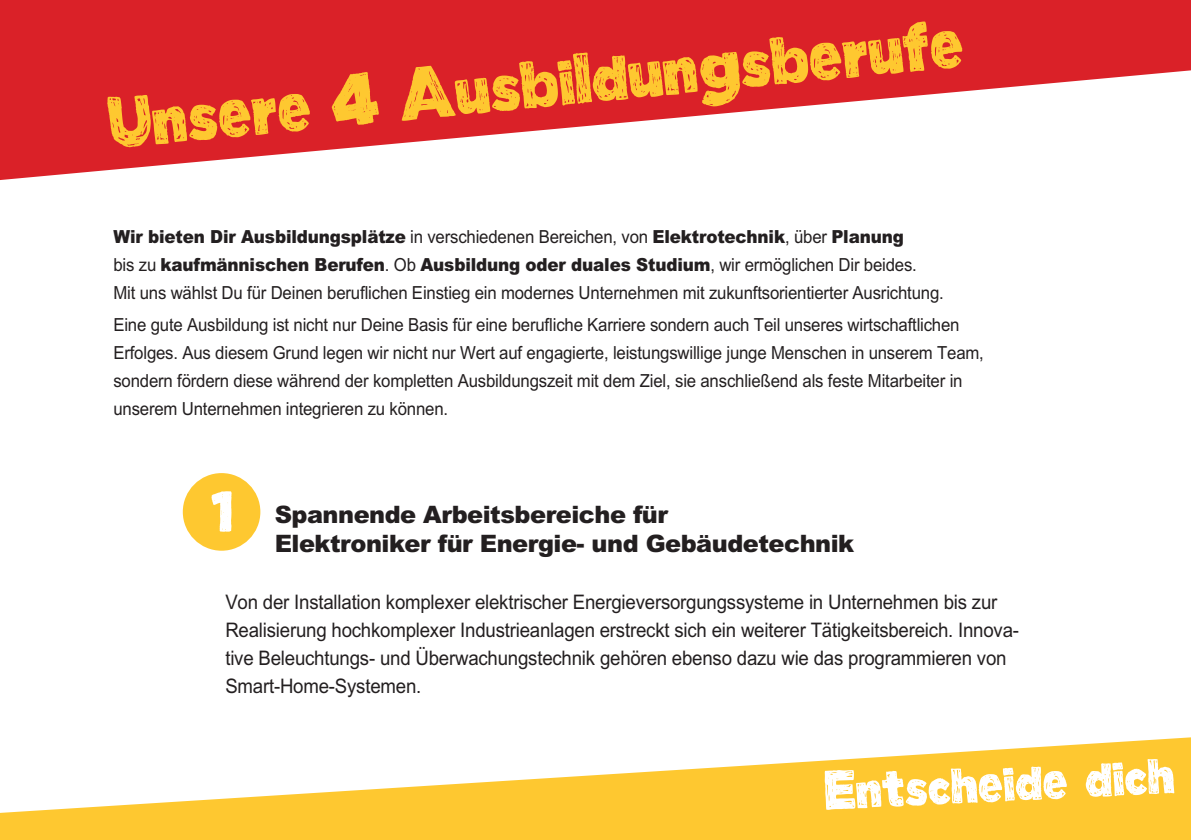
<style>
.page{position:relative;width:1191px;height:840px;background:#fff}
.page>*{position:absolute;margin:0;border:0;box-sizing:border-box;transform-origin:0 0}
.t1{font:800 88px "Manhattan Hand";color:#fec830;scale:.91 1}
.t2{font:800 68px "Manhattan Hand";color:#fff;scale:.91 1}
.t3{font:800 66px "Manhattan Hand";color:#fff;scale:.91 1}
.t4{font:900 24px/28.4px "M Arial";letter-spacing:-.02em;color:#231f20}
.t5{font:20px/28px "M Arial";letter-spacing:-.01em;color:#231f20;scale:.93 1}
.t6{font:18px/28px "M Arial";letter-spacing:-.01em;color:#231f20;scale:.93 1}
.s1{font-weight:900}
</style>
<div class="page">
<svg style="left:0;top:0;width:1191px;height:180px;fill:#da2128"></svg>
<svg style="left:0;top:737px;width:1191px;height:102px;fill:#fec830"></svg>
<div style="left:183px;top:473px;width:77px;height:77px;background:#fec830;border-radius:50%"></div>
<h1 class="t1" style="left:102px;top:62px;width:946px;rotate:-5deg">Unsere 4 Ausbildungsberufe</h1>
<p class="t6" style="left:113px;top:223px;width:894px"><span class="s1">Wir bieten Dir Ausbildungsplätze</span> in verschiedenen Bereichen, von <span class="s1">Elektrotechnik</span>, über <span class="s1">Planung<br></span>bis zu <span class="s1">kaufmännischen Berufen</span>. Ob <span class="s1">Ausbildung oder duales Studium</span>, wir ermöglichen Dir beides.<br>Mit uns wählst Du für Deinen beruflichen Einstieg ein modernes Unternehmen mit zukunftsorientierter Ausrichtung.</p>
<p class="t6" style="left:113px;top:310px;width:937px">Eine gute Ausbildung ist nicht nur Deine Basis für eine berufliche Karriere sondern auch Teil unseres wirtschaftlichen Erfolges. Aus diesem Grund legen wir nicht nur Wert auf engagierte, leistungswillige junge Menschen in unserem Team, sondern fördern diese während der kompletten Ausbildungszeit mit dem Ziel, sie anschließend als feste Mitarbeiter in unserem Unternehmen integrieren zu können.</p>
<h2 class="t2" style="left:210px;top:467px;width:27px">1</h2>
<h3 class="t4" style="left:275px;top:499px;width:581px">Spannende Arbeitsbereiche für<br>Elektroniker für Energie- und Gebäudetechnik</h3>
<p class="t5" style="left:225px;top:587px;width:855px">Von der Installation komplexer elektrischer Energieversorgungssysteme in Unternehmen bis zur Realisierung hochkomplexer Industrieanlagen erstreckt sich ein weiterer Tätigkeitsbereich. Innova&shy;tive Beleuchtungs- und Überwachungstechnik gehören ebenso dazu wie das programmieren von Smart-Home-Systemen.</p>
<h3 class="t3" style="left:821px;top:747px;width:388px;rotate:-3deg">Entscheide dich</h3>
</div>
